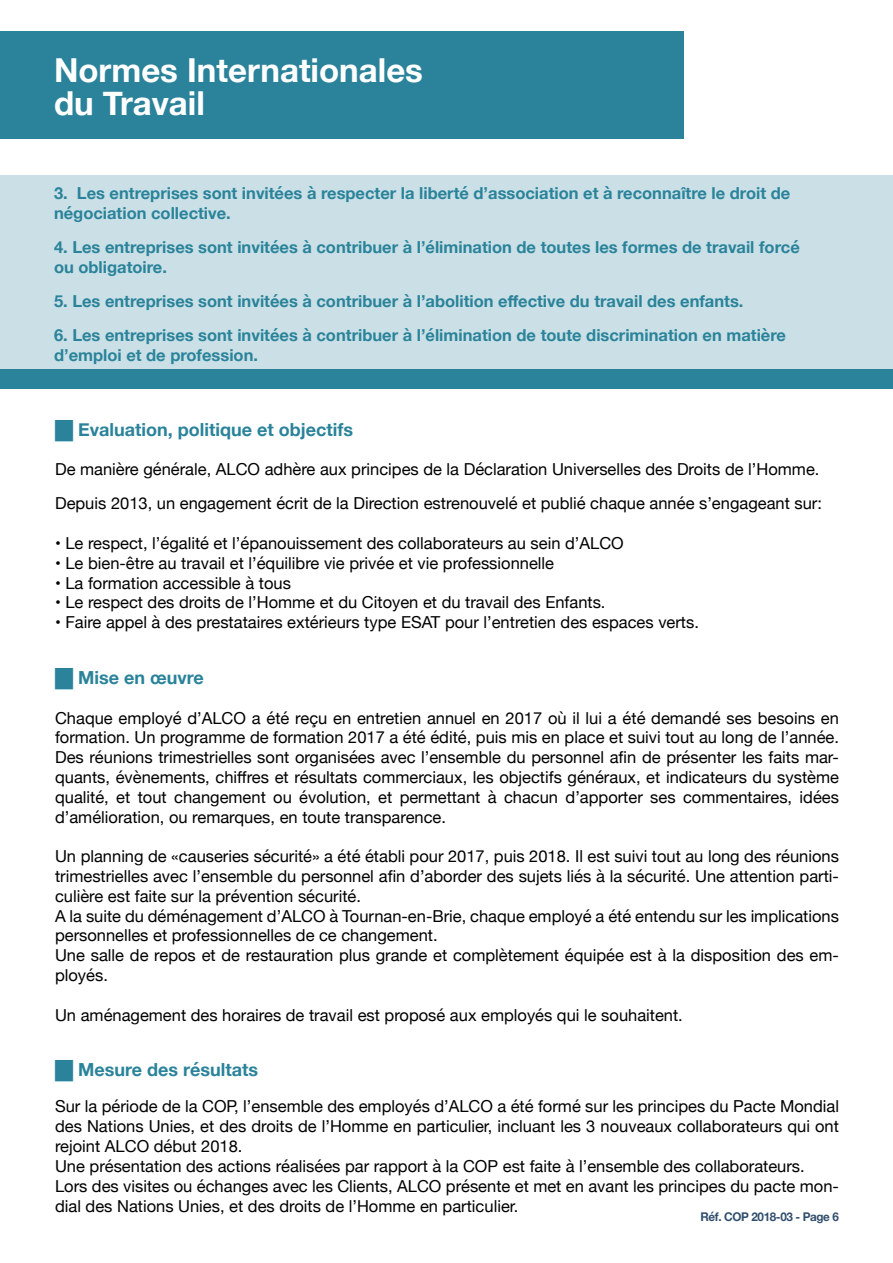
<style>
.page{position:relative;width:893px;height:1263px;background:#fff}
.page>*{position:absolute;margin:0;border:0;box-sizing:border-box;transform-origin:0 0}
.t1{font:700 33px/33px "Helvetica Neue";color:#fff}
.t2{font:700 18px "Helvetica Neue";color:#2a839a}
.t3{font:16.5px/19.8px "Helvetica Neue";color:#000}
.t4{font:700 16.5px/19.8px "Helvetica Neue";color:#2a839a}
.t5{font:700 12px "Helvetica Neue";letter-spacing:-.03em;color:#304e6d}
</style>
<div class="page">
<div style="left:0;top:31px;width:684px;height:107px;background:#2a839a"></div>
<div style="left:0;top:175px;width:893px;height:196px;background:#cae0e6"></div>
<div style="left:0;top:370px;width:892px;height:19px;background:#2a839a"></div>
<h1 class="t1" style="left:54px;top:55px;width:370px">Normes Internationales du Travail</h1>
<p class="t4" style="left:54px;top:184px;width:738px">3. Les entreprises sont invitées à respecter la liberté d’association et à reconnaître le droit de négociation collective.</p>
<p class="t4" style="left:54px;top:238px;width:747px">4. Les entreprises sont invitées à contribuer à l’élimination de toutes les formes de travail forcé ou obligatoire.</p>
<p class="t4" style="left:54px;top:292px;width:691px">5. Les entreprises sont invitées à contribuer à l’abolition effective du travail des enfants.</p>
<p class="t4" style="left:54px;top:326px;width:733px">6. Les entreprises sont invitées à contribuer à l’élimination de toute discrimination en matière d’emploi et de profession.</p>
<p class="t2" style="left:55px;top:415px;width:299px">█ Evaluation, politique et objectifs</p>
<p class="t3" style="left:55px;top:453px;width:768px;line-height:34.2px">De manière générale, ALCO adhère aux principes de la Déclaration Universelles des Droits de l’Homme.<br>Depuis 2013, un engagement écrit de la Direction estrenouvelé et publié chaque année s’engageant sur:</p>
<p class="t3" style="left:55px;top:534px;width:570px">• Le respect, l’égalité et l’épanouissement des collaborateurs au sein d’ALCO</p>
<p class="t3" style="left:55px;top:554px;width:501px">• Le bien-être au travail et l’équilibre vie privée et vie professionnelle</p>
<p class="t3" style="left:55px;top:574px;width:237px">• La formation accessible à tous</p>
<p class="t3" style="left:55px;top:594px;width:552px">• Le respect des droits de l’Homme et du Citoyen et du travail des Enfants.</p>
<p class="t3" style="left:55px;top:613px;width:645px">• Faire appel à des prestataires extérieurs type ESAT pour l’entretien des espaces verts.</p>
<p class="t2" style="left:55px;top:663px;width:150px">█ Mise en œuvre</p>
<p class="t3" style="left:55px;top:709px;width:785px;text-align:justify">Chaque employé d’ALCO a été reçu en entretien annuel en 2017 où il lui a été demandé ses besoins en formation. Un programme de formation 2017 a été édité, puis mis en place et suivi tout au long de l’année.<br>Des réunions trimestrielles sont organisées avec l’ensemble du personnel afin de présenter les faits mar&shy;quants, évènements, chiffres et résultats commerciaux, les objectifs généraux, et indicateurs du système qualité, et tout changement ou évolution, et permettant à chacun d’apporter ses commentaires, idées d’amélioration, ou remarques, en toute transparence.</p>
<p class="t3" style="left:55px;top:847px;width:785px">Un planning de «causeries sécurité» a été établi pour 2017, puis 2018. Il est suivi tout au long des réunions trimestrielles avec l’ensemble du personnel afin d’aborder des sujets liés à la sécurité. Une attention parti&shy;culière est faite sur la prévention sécurité.<br>A la suite du déménagement d’ALCO à Tournan-en-Brie, chaque employé a été entendu sur les implications personnelles et professionnelles de ce changement.<br>Une salle de repos et de restauration plus grande et complètement équipée est à la disposition des em&shy;ployés.</p>
<p class="t3" style="left:55px;top:1006px;width:629px">Un aménagement des horaires de travail est proposé aux employés qui le souhaitent.</p>
<p class="t2" style="left:55px;top:1056px;width:205px">█ Mesure des résultats</p>
<p class="t3" style="left:55px;top:1098px;width:785px">Sur la période de la COP, l’ensemble des employés d’ALCO a été formé sur les principes du Pacte Mondial des Nations Unies, et des droits de l’Homme en particulier, incluant les 3 nouveaux collaborateurs qui ont rejoint ALCO début 2018.<br>Une présentation des actions réalisées par rapport à la COP est faite à l’ensemble des collaborateurs.<br>Lors des visites ou échanges avec les Clients, ALCO présente et met en avant les principes du pacte mon&shy;dial des Nations Unies, et des droits de l’Homme en particulier.</p>
<p class="t5" style="left:700px;top:1207px;width:140px">Réf. COP 2018-03 - Page 6</p>
</div>
